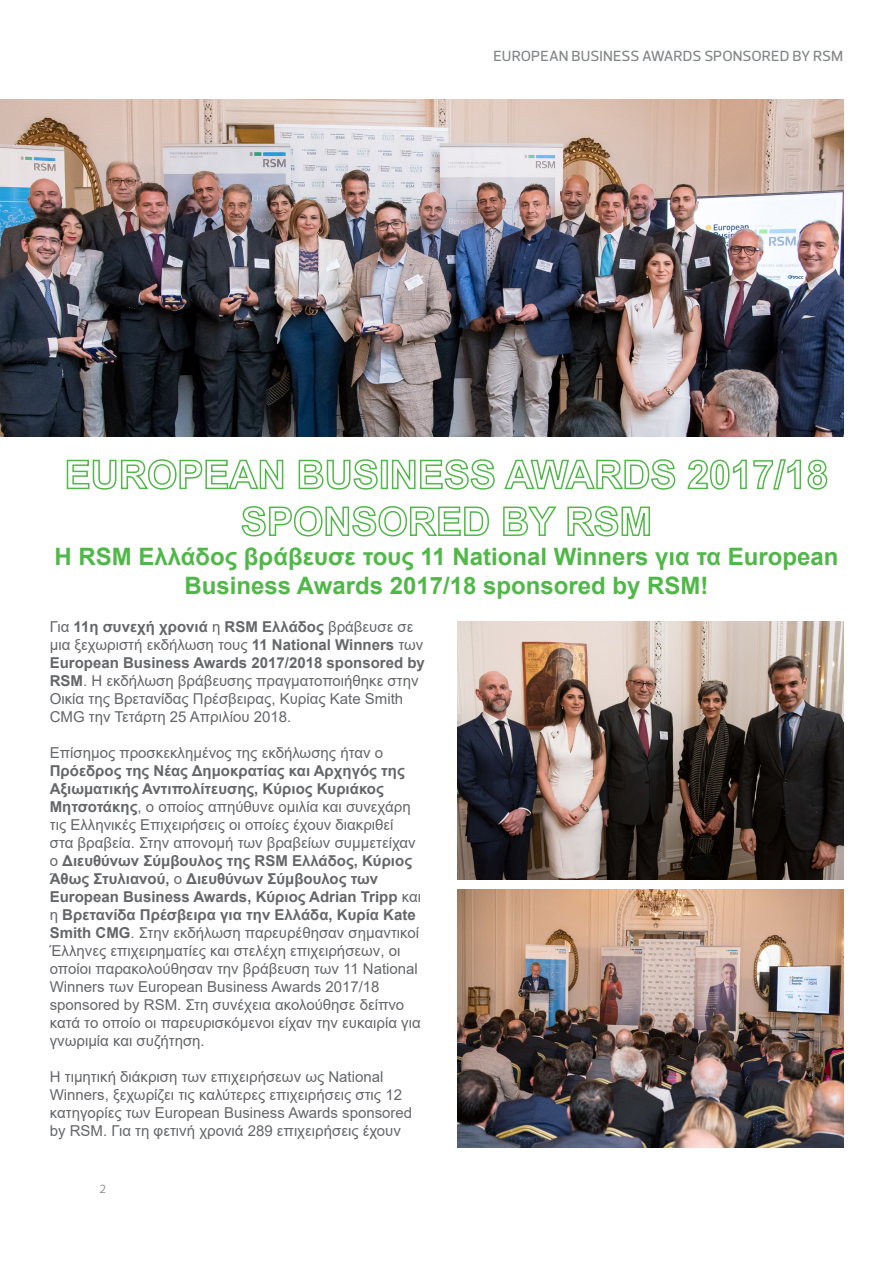
<style>
.page{position:relative;width:893px;height:1263px;background:#fff}
.page>*{position:absolute;margin:0;border:0;box-sizing:border-box;transform-origin:0 0}
.t1{font:700 24px/28.8px "Arial";color:#50b848;text-align:center}
.t2{font:15px/18px "Arial";color:#656669}
.t3{font:500 15px "Prelo";letter-spacing:.015em;color:#848688}
.t4{font:12px "Prelo";color:#848688}
.s1{font-weight:700}
</style>
<div class="page">
<svg style="left:66px;top:459px;width:218px;height:31px"></svg>
<svg style="left:298px;top:459px;width:80px;height:31px"></svg>
<div style="left:381px;top:460px;width:7px;height:29px;border:2px solid #50b848"></div>
<svg style="left:391px;top:459px;width:104px;height:31px"></svg>
<svg style="left:504px;top:459px;width:172px;height:31px"></svg>
<svg style="left:687px;top:459px;width:141px;height:31px"></svg>
<svg style="left:241px;top:506px;width:248px;height:31px"></svg>
<svg style="left:503px;top:506px;width:54px;height:30px"></svg>
<svg style="left:567px;top:506px;width:83px;height:31px"></svg>
<img style="left:0;top:99px;width:843px;height:337px">
<img style="left:457px;top:622px;width:386px;height:257px">
<img style="left:457px;top:890px;width:386px;height:257px">
<p class="t3" style="left:493px;top:47px;width:96px">EUROPEAN BUSIN</p>
<p class="t3" style="left:613px;top:47px;width:120px">ESS AWARDS SPONSO</p>
<p class="t3" style="left:762px;top:47px;width:72px">RED BY RSM</p>
<h1 class="t1" style="left:54px;top:543px;width:786px">Η RSM Ελλάδος βράβευσε τους 11 National Winners για τα European<br>Business Awards 2017/18 sponsored by RSM!</h1>
<p class="t2" style="left:50px;top:617px;width:377px">Για <span class="s1">11η συνεχή χρονιά</span> η <span class="s1">RSM Ελλάδος</span> βράβευσε σε μια ξεχωριστή εκδήλωση τους <span class="s1">11 National Winners</span> των <span class="s1">European Business Awards 2017/2018 sponsored by RSM</span>. Η εκδήλωση βράβευσης πραγματοποιήθηκε στην Οικία της Βρετανίδας Πρέσβειρας, Κυρίας Kate Smith CMG την Τετάρτη 25 Απριλίου 2018.</p>
<p class="t2" style="left:50px;top:743px;width:335px">Επίσημος προσκεκλημένος της εκδήλωσης ήταν ο</p>
<p class="t2" style="left:50px;top:761px;width:373px"><span class="s1">Πρόεδρος της Νέας Δημοκρατίας και Αρχηγός της Αξιωματικής Αντιπολίτευσης, Κύριος Κυριάκος Μητσοτάκης</span>, ο οποίος απηύθυνε ομιλία και συνεχάρη τις Ελληνικές Επιχειρήσεις οι οποίες έχουν διακριθεί<br>στα βραβεία. Στην απονομή των βραβείων συμμετείχαν ο <span class="s1">Διευθύνων Σύμβουλος της RSM Ελλάδος, Κύριος Άθως Στυλιανού,</span> ο <span class="s1">Διευθύνων Σύμβουλος των European Business Awards, Κύριος Adrian Tripp</span> και η <span class="s1">Βρετανίδα Πρέσβειρα για την Ελλάδα, Κυρία Kate Smith CMG</span>. Στην εκδήλωση παρευρέθησαν σημαντικοί Έλληνες επιχειρηματίες και στελέχη επιχειρήσεων, οι οποίοι παρακολούθησαν την βράβευση των 11 National Winners των European Business Awards 2017/18 sponsored by RSM. Στη συνέχεια ακολούθησε δείπνο κατά το οποίο οι παρευρισκόμενοι είχαν την ευκαιρία για γνωριμία και συζήτηση.</p>
<p class="t2" style="left:50px;top:1067px;width:364px">Η τιμητική διάκριση των επιχειρήσεων ως National Winners, ξεχωρίζει τις καλύτερες επιχειρήσεις στις 12 κατηγορίες των European Business Awards sponsored by RSM. Για τη φετινή χρονιά 289 επιχειρήσεις έχουν</p>
<p class="t4" style="left:99px;top:1181px;width:8px">2</p>
</div>
